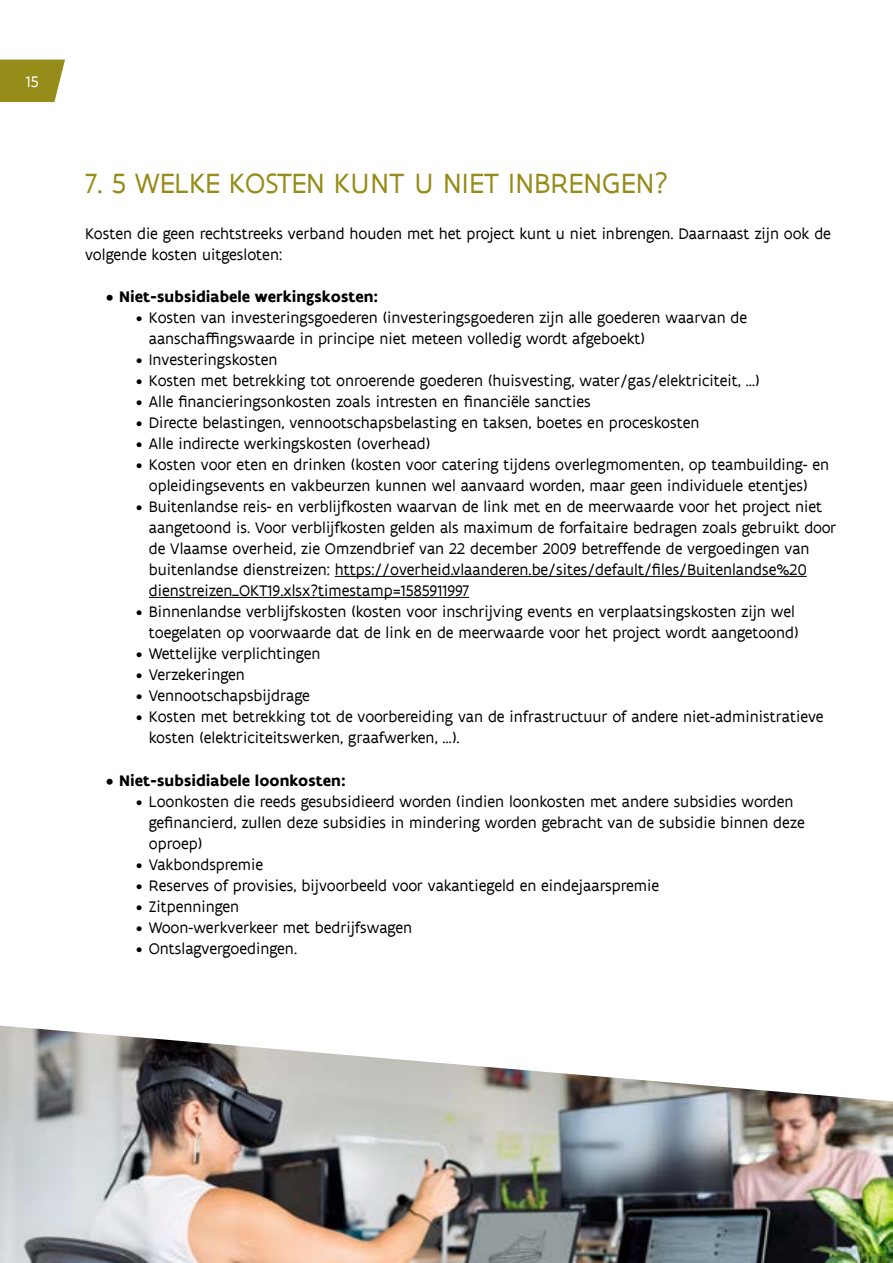
<style>
.page{position:relative;width:893px;height:1263px;background:#fff}
.page>*{position:absolute;margin:0;border:0;box-sizing:border-box;transform-origin:0 0}
.t1{font:30px "Flanders Art Sans";letter-spacing:.005em;color:#968c19}
.t2{font:16.5px/21px "Flanders Art Sans";color:#000}
.t3{font:700 16.5px "Flanders Art Sans";color:#000}
.t4{font:16.5px "Flanders Art Sans";color:#fff}
</style>
<div class="page">
<svg style="left:0;top:60px;width:65px;height:42px;background:#9e952b"></svg>
<hr style="left:335px;top:576px;width:472px;height:1px;background:#000">
<hr style="left:149px;top:597px;width:320px;height:1px;background:#000">
<img style="left:0;top:1025px;width:893px;height:238px">
<p class="t4" style="left:26px;top:71px;width:14px">15</p>
<h1 class="t1" style="left:85px;top:164px;width:585px">7. 5 WELKE KOSTEN KUNT U NIET INBRENGEN?</h1>
<p class="t2" style="left:85px;top:223px;width:747px">Kosten die geen rechtstreeks verband houden met het project kunt u niet inbrengen. Daarnaast zijn ook de volgende kosten uitgesloten:</p>
<p class="t3" style="left:106px;top:286px;width:273px">• Niet-subsidiabele werkingskosten:</p>
<p class="t2" style="left:149px;top:307px;width:600px;text-indent:-13px">• Kosten van investeringsgoederen (investeringsgoederen zijn alle goederen waarvan de aanschaffingswaarde in principe niet meteen volledig wordt afgeboekt)</p>
<p class="t2" style="left:136px;top:349px;width:143px">• Investeringskosten</p>
<p class="t2" style="left:136px;top:370px;width:625px">• Kosten met betrekking tot onroerende goederen (huisvesting, water/gas/elektriciteit, …)</p>
<p class="t2" style="left:136px;top:392px;width:456px">• Alle financieringsonkosten zoals intresten en financiële sancties</p>
<p class="t2" style="left:136px;top:413px;width:565px">• Directe belastingen, vennootschapsbelasting en taksen, boetes en proceskosten</p>
<p class="t2" style="left:136px;top:434px;width:296px">• Alle indirecte werkingskosten (overhead)</p>
<p class="t2" style="left:136px;top:455px;width:695px;text-align:center">• Kosten voor eten en drinken (kosten voor catering tijdens overlegmomenten, op teambuilding- en opleidingsevents en vakbeurzen kunnen wel aanvaard worden, maar geen individuele etentjes)</p>
<p class="t2" style="left:149px;top:497px;width:689px;text-indent:-13px">• Buitenlandse reis- en verblijfkosten waarvan de link met en de meerwaarde voor het project niet aangetoond is. Voor verblijfkosten gelden als maximum de forfaitaire bedragen zoals gebruikt door de Vlaamse overheid, zie Omzendbrief van 22 december 2009 betreffende de vergoedingen van buitenlandse dienstreizen: https://overheid.vlaanderen.be/sites/default/files/Buitenlandse%20 dienstreizen_OKT19.xlsx?timestamp=1585911997</p>
<p class="t2" style="left:136px;top:602px;width:664px;text-align:right">• Binnenlandse verblijfskosten (kosten voor inschrijving events en verplaatsingskosten zijn wel toegelaten op voorwaarde dat de link en de meerwaarde voor het project wordt aangetoond)</p>
<p class="t2" style="left:136px;top:644px;width:186px">• Wettelijke verplichtingen</p>
<p class="t2" style="left:136px;top:665px;width:110px">• Verzekeringen</p>
<p class="t2" style="left:136px;top:686px;width:175px">• Vennootschapsbijdrage</p>
<p class="t2" style="left:149px;top:707px;width:676px;text-indent:-13px">• Kosten met betrekking tot de voorbereiding van de infrastructuur of andere niet-administratieve kosten (elektriciteitswerken, graafwerken, …).</p>
<p class="t3" style="left:106px;top:770px;width:241px">• Niet-subsidiabele loonkosten:</p>
<p class="t2" style="left:149px;top:791px;width:657px;text-indent:-13px">• Loonkosten die reeds gesubsidieerd worden (indien loonkosten met andere subsidies worden gefinancierd, zullen deze subsidies in mindering worden gebracht van de subsidie binnen deze oproep)</p>
<p class="t2" style="left:136px;top:854px;width:129px">• Vakbondspremie</p>
<p class="t2" style="left:136px;top:875px;width:525px">• Reserves of provisies, bijvoorbeeld voor vakantiegeld en eindejaarspremie</p>
<p class="t2" style="left:136px;top:896px;width:105px">• Zitpenningen</p>
<p class="t2" style="left:136px;top:917px;width:277px">• Woon-werkverkeer met bedrijfswagen</p>
<p class="t2" style="left:136px;top:938px;width:163px">• Ontslagvergoedingen.</p>
</div>
